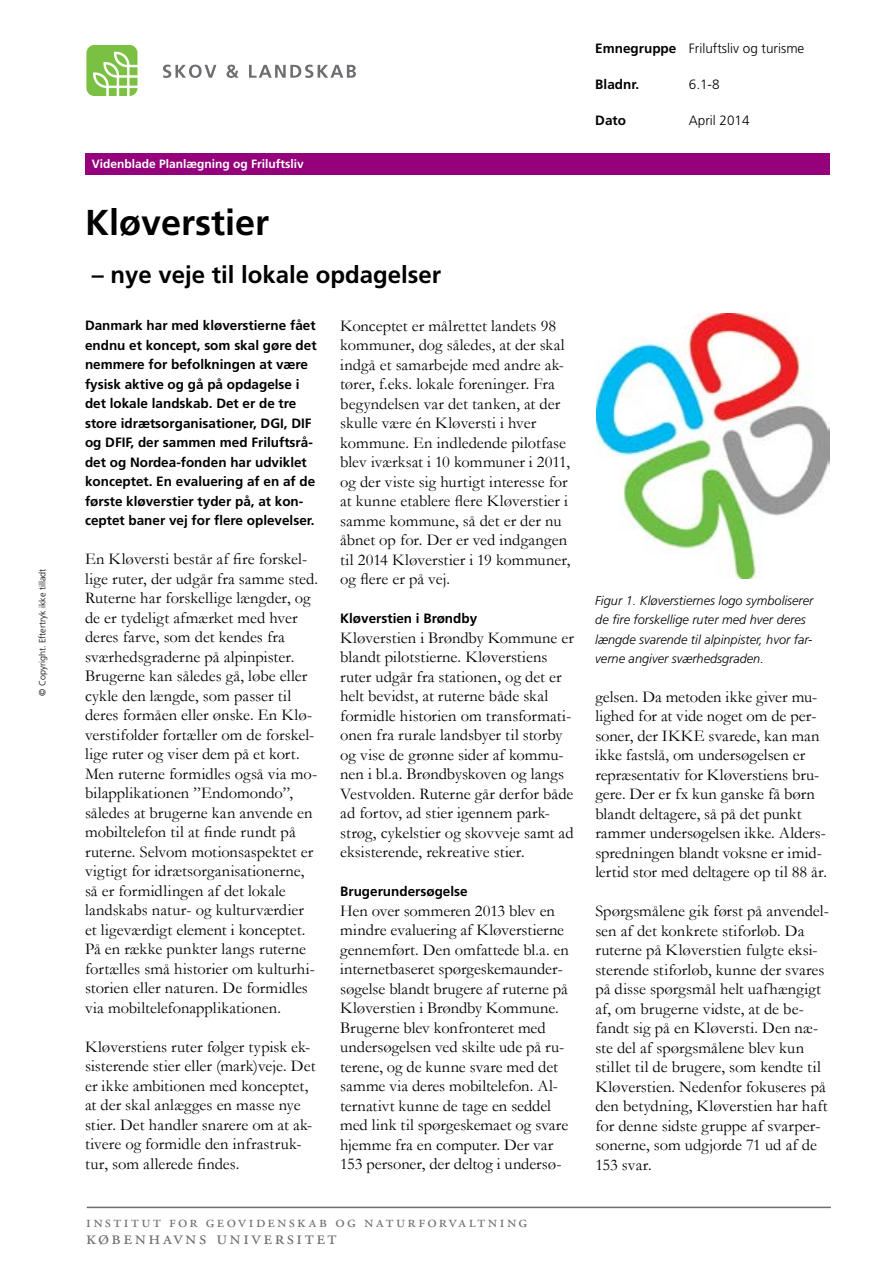
<style>
.page{position:relative;width:893px;height:1263px;background:#fff}
.page>*{position:absolute;margin:0;border:0;box-sizing:border-box;transform-origin:0 0}
.t1{font:700 36px "Frutiger LT Std";color:#000}
.t2{font:700 24px "Frutiger LT Std";color:#000}
.t3{font:19.5px "Adobe Garamond Pro";letter-spacing:.13em;color:#6d6e71}
.t4{font:16.5px/19.5px "Garamond";color:#000}
.t5{font:16.5px "Adobe Garamond Pro";letter-spacing:.145em;color:#6d6e71}
.t6{font:700 13.5px/19.5px "Frutiger LT Std";color:#000}
.t7{font:300 13.5px "Frutiger LT Std";color:#000}
.t8{font:italic 300 12.75px/19.5px "Frutiger LT Std";color:#000}
.t9{font:700 12px "Frutiger LT Std";color:#fff}
.t10{font:300 9px "Frutiger LT Std";color:#000}
</style>
<div class="page">
<svg style="left:163px;top:65px;width:53px;height:13px"></svg>
<svg style="left:227px;top:65px;width:12px;height:13px"></svg>
<svg style="left:249px;top:65px;width:107px;height:13px"></svg>
<svg style="left:84px;top:43px;width:56px;height:55px"></svg>
<svg style="left:86px;top:45px;width:51px;height:51px"></svg>
<img style="left:596px;top:313px;width:233px;height:265px">
<hr style="left:87px;top:1206px;width:744px;height:2px;background:#6d6e71">
<div style="left:85px;top:153px;width:744px;height:21px;background:#94017b"></div>
<p class="t10" style="left:37px;top:696px;width:129px;rotate:-90deg">© Copyright. Eftertryk ikke tilladt</p>
<p class="t9" style="left:92px;top:157px;width:214px">Videnblade Planlægning og Friluftsliv</p>
<h1 class="t1" style="left:85px;top:202px;width:186px">Kløverstier</h1>
<h2 class="t2" style="left:92px;top:261px;width:351px">– nye veje til lokale opdagelser</h2>
<p class="t6" style="left:85px;top:316px;width:233px">Danmark har med kløverstierne fået endnu et koncept, som skal gøre det nemmere for befolkningen at være fysisk aktive og gå på opdagelse i det lokale landskab. Det er de tre store idrætsorganisationer, DGI, DIF og DFIF, der sammen med Friluftsrå&shy;det og Nordea-fonden har udviklet konceptet. En evaluering af en af de første kløverstier tyder på, at kon&shy;ceptet baner vej for flere oplevelser.</p>
<p class="t4" style="left:85px;top:549px;width:235px">En Kløversti består af fire forskel&shy;lige ruter, der udgår fra samme sted.<br>Ruterne har forskellige længder, og de er tydeligt afmærket med hver deres farve, som det kendes fra sværhedsgraderne på alpinpister.<br>Brugerne kan således gå, løbe eller cykle den længde, som passer til deres formåen eller ønske. En Klø&shy;verstifolder fortæller om de forskel&shy;lige ruter og viser dem på et kort.<br>Men ruterne formidles også via mo&shy;bilapplikationen ”Endomondo”, således at brugerne kan anvende en mobiltelefon til at finde rundt på ruterne. Selvom motionsaspektet er vigtigt for idrætsorganisationerne, så er formidlingen af det lokale landskabs natur- og kulturværdier et ligeværdigt element i konceptet.<br>På en række punkter langs ruterne fortælles små historier om kulturhi&shy;storien eller naturen. De formidles via mobiltelefonapplikationen.</p>
<p class="t4" style="left:85px;top:1036px;width:232px">Kløverstiens ruter følger typisk ek&shy;sisterende stier eller (mark)veje. Det er ikke ambitionen med konceptet, at der skal anlægges en masse nye stier. Det handler snarere om at ak&shy;tivere og formidle den infrastruk&shy;tur, som allerede findes.</p>
<p class="t4" style="left:340px;top:315px;width:232px">Konceptet er målrettet landets 98 kommuner, dog således, at der skal indgå et samarbejde med andre ak&shy;tører, f.eks. lokale foreninger. Fra begyndelsen var det tanken, at der skulle være én Kløversti i hver kommune. En indledende pilotfase blev iværksat i 10 kommuner i 2011, og der viste sig hurtigt interesse for at kunne etablere flere Kløverstier i samme kommune, så det er der nu åbnet op for. Der er ved indgangen til 2014 Kløverstier i 19 kommuner, og flere er på vej.</p>
<p class="t6" style="left:340px;top:609px;width:139px">Kløverstien i Brøndby</p>
<p class="t4" style="left:340px;top:627px;width:235px">Kløverstien i Brøndby Kommune er blandt pilotstierne. Kløverstiens ruter udgår fra stationen, og det er helt bevidst, at ruterne både skal formidle historien om transformati&shy;onen fra rurale landsbyer til storby og vise de grønne sider af kommu&shy;nen i bl.a. Brøndbyskoven og langs Vestvolden. Ruterne går derfor både ad fortov, ad stier igennem park&shy;strøg, cykelstier og skovveje samt ad eksisterende, rekreative stier.</p>
<p class="t6" style="left:340px;top:882px;width:129px">Brugerundersøgelse</p>
<p class="t4" style="left:340px;top:900px;width:230px">Hen over sommeren 2013 blev en mindre evaluering af Kløverstierne gennemført. Den omfattede bl.a. en internetbaseret spørgeskemaunder&shy;søgelse blandt brugere af ruterne på Kløverstien i Brøndby Kommune.<br>Brugerne blev konfronteret med undersøgelsen ved skilte ude på ru&shy;terene, og de kunne svare med det samme via deres mobiltelefon. Al&shy;ternativt kunne de tage en seddel med link til spørgeskemaet og svare hjemme fra en computer. Der var 153 personer, der deltog i undersø-</p>
<p class="t5" style="left:86px;top:1212px;width:443px">institut for geovidenskab og naturforvaltning</p>
<p class="t3" style="left:86px;top:1226px;width:252px">københavns universitet</p>
<p class="t6" style="left:595px;top:38px;width:83px">Emnegruppe</p>
<p class="t6" style="left:595px;top:74px;width:45px">Bladnr.</p>
<p class="t6" style="left:595px;top:110px;width:32px">Dato</p>
<p class="t7" style="left:689px;top:40px;width:117px">Friluftsliv og turisme</p>
<p class="t7" style="left:689px;top:76px;width:32px">6.1-8</p>
<p class="t7" style="left:689px;top:112px;width:62px">April 2014</p>
<p class="t8" style="left:595px;top:590px;width:220px">Figur 1. Kløverstiernes logo symboliserer de fire forskellige ruter med hver deres længde svarende til alpinpister, hvor far&shy;verne angiver sværhedsgraden.</p>
<p class="t4" style="left:595px;top:686px;width:233px">gelsen. Da metoden ikke giver mu&shy;lighed for at vide noget om de per&shy;soner, der IKKE svarede, kan man ikke fastslå, om undersøgelsen er repræsentativ for Kløverstiens bru&shy;gere. Der er fx kun ganske få børn blandt deltagere, så på det punkt rammer undersøgelsen ikke. Alders&shy;spredningen blandt voksne er imid&shy;lertid stor med deltagere op til 88 år.</p>
<p class="t4" style="left:595px;top:901px;width:235px">Spørgsmålene gik først på anvendel&shy;sen af det konkrete stiforløb. Da ruterne på Kløverstien fulgte eksi&shy;sterende stiforløb, kunne der svares på disse spørgsmål helt uafhængigt af, om brugerne vidste, at de be&shy;fandt sig på en Kløversti. Den næ&shy;ste del af spørgsmålene blev kun stillet til de brugere, som kendte til Kløverstien. Nedenfor fokuseres på den betydning, Kløverstien har haft for denne sidste gruppe af svarper&shy;sonerne, som udgjorde 71 ud af de 153 svar.</p>
</div>
